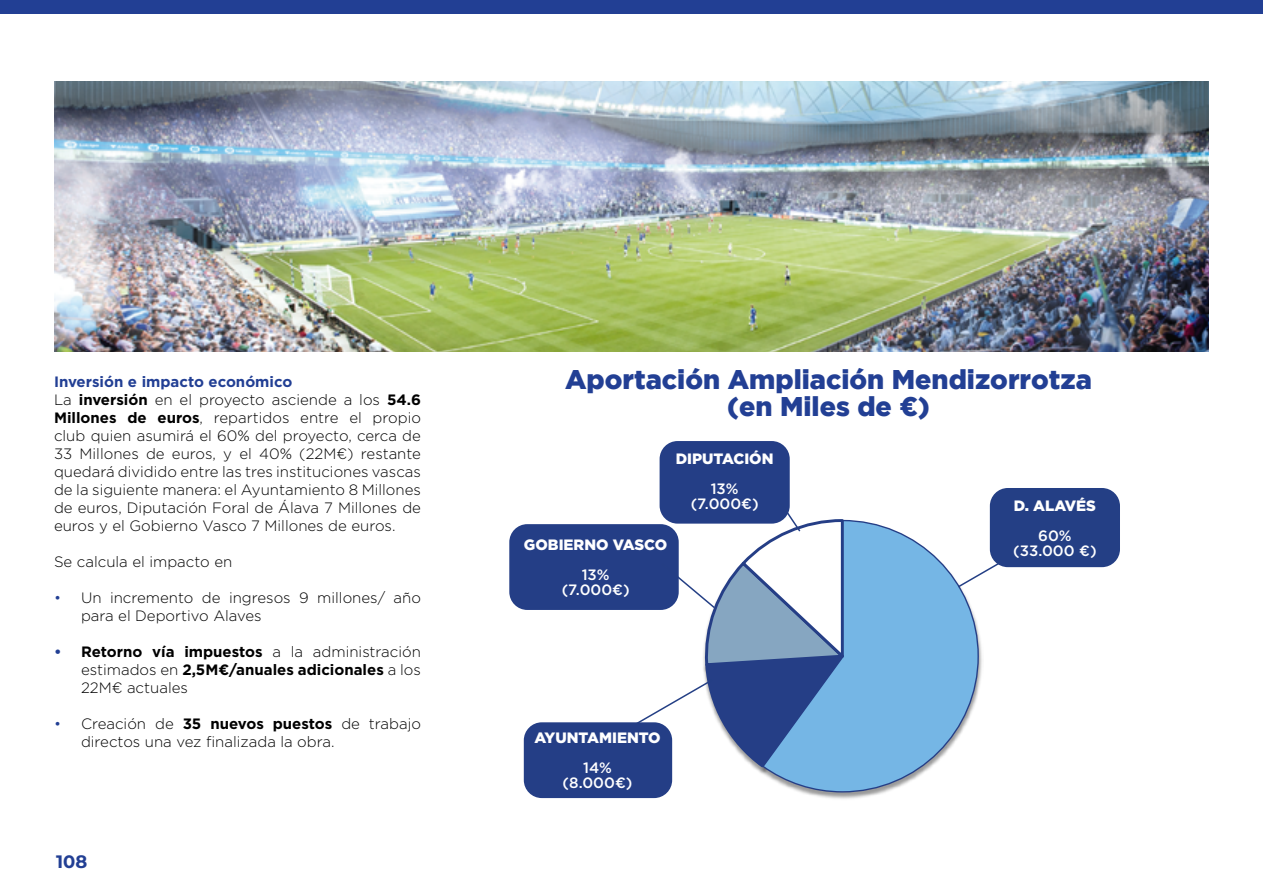
<style>
.page{position:relative;width:1263px;height:893px;background:#fff}
.page>*{position:absolute;margin:0;border:0;box-sizing:border-box;transform-origin:0 0}
.t1{font:900 27px/27px "Gotham";color:#223f94;text-align:center}
.t2{font:700 18px "Montserrat";color:#223f94}
.t3{font:300 15px/18px "Gotham";color:#000}
.t4{font:500 15px/15px "Gotham";color:#fff;text-align:center}
.t5{font:900 15px "Gotham";color:#fff}
.s1{font-weight:700;color:#223f94}
.s2{font-weight:700}
.s3{color:#223f94}
.s4{font-style:inherit}
</style>
<div class="page">
<img style="left:803px;top:635px;width:179px;height:164px">
<svg style="left:760px;top:520px;width:219px;height:273px"></svg>
<div style="left:990px;top:488px;width:130px;height:79px;background:#243f85;border-radius:18px"></div>
<div style="left:524px;top:722px;width:148px;height:76px;background:#243e86;border-radius:18px"></div>
<div style="left:509px;top:524px;width:170px;height:86px;background:#243e86;border-radius:18px"></div>
<div style="left:660px;top:441px;width:130px;height:83px;background:#243e86;border-radius:18px"></div>
<svg style="left:956px;top:531px;width:97px;height:58px"></svg>
<svg style="left:633px;top:499px;width:216px;height:271px"></svg>
<img style="left:54px;top:81px;width:1155px;height:270px">
<div style="left:0;top:0;width:1263px;height:14px;background:#223f94"></div>
<p class="t3" style="left:54px;top:372px;width:368px"><span class="s1">Inversión e impacto económico<br></span>La <span class="s2">inversión</span> en el proyecto asciende a los <span class="s2">54.6<br>Millones de euros</span>, repartidos entre el propio club quien asumirá el 60% del proyecto, cerca de 33 Millones de euros, y el 40% (22M€) restante quedará dividido entre las tres instituciones vascas de la siguiente manera: el Ayuntamiento 8 Millones de euros, Diputación Foral de Álava 7 Millones de euros y el Gobierno Vasco 7 Millones de euros.</p>
<p class="t3" style="left:54px;top:552px;width:180px">Se calcula el impacto en</p>
<p class="t3" style="left:81px;top:588px;width:341px;text-indent:-27px"><span class="s3">•</span> Un incremento de ingresos 9 millones/ año para el Deportivo Alaves</p>
<p class="t3" style="left:81px;top:642px;width:341px;text-align:justify;text-indent:-27px"><span class="s1">•</span> <span class="s2">Retorno vía impuestos</span> a la administración estimados en <span class="s2">2,5M€/anuales adicionales</span> a los 22M€ actuales</p>
<p class="t3" style="left:81px;top:714px;width:341px;text-indent:-27px"><span class="s3">•</span> Creación de <span class="s2">35 nuevos puestos</span> de trabajo directos una vez finalizada la obra.</p>
<p class="t2" style="left:56px;top:848px;width:33px">108</p>
<h1 class="t1" style="left:565px;top:365px;width:528px">Aportación Ampliación Mendizorrotza (en Miles de <span class="s4">€</span>)</h1>
<p class="t5" style="left:676px;top:448px;width:99px">DIPUTACIÓN</p>
<p class="t4" style="left:691px;top:481px;width:69px">13% (7.000€)</p>
<p class="t5" style="left:524px;top:534px;width:145px">GOBIERNO VASCO</p>
<p class="t4" style="left:562px;top:567px;width:69px">13% (7.000€)</p>
<p class="t5" style="left:534px;top:728px;width:128px">AYUNTAMIENTO</p>
<p class="t4" style="left:563px;top:760px;width:71px">14% (8.000€)</p>
<p class="t5" style="left:1014px;top:495px;width:84px">D. ALAVÉS</p>
<p class="t4" style="left:1013px;top:528px;width:85px">60% (33.000 €)</p>
</div>
